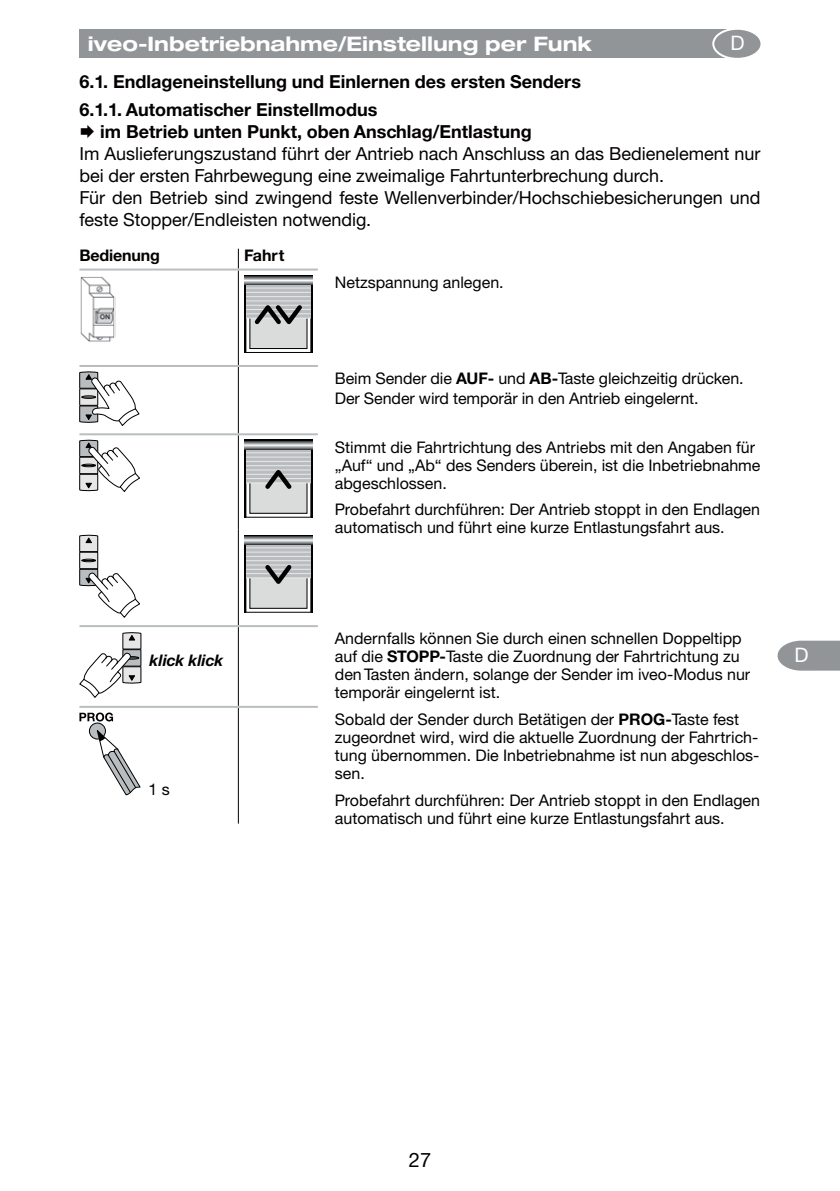
<style>
.page{position:relative;width:840px;height:1191px;background:#fff}
.page>*{position:absolute;margin:0;border:0;box-sizing:border-box;transform-origin:0 0}
.t1{font:700 expanded 20px "Helvetica Neue";color:#fff}
.t2{font:20px "Helvetica Neue CE";color:#fff}
.t3{font:20px "Helvetica Neue CE";color:#040000}
.t4{font:18px/22px "Helvetica Neue CE";color:#040000}
.t5{font:700 18px/28.4px "Helvetica Neue CE";color:#040000}
.t6{font:16px/18px "Helvetica Neue CE";color:#040000}
.t7{font:700 16px "Helvetica Neue CE";letter-spacing:-.01em;color:#040000}
.t8{font:italic 700 16px "Helvetica Neue CE";color:#040000}
.s1{font-weight:700}
</style>
<div class="page">
<svg style="left:777px;top:640px;width:62px;height:30px;background:#9ca0a2"></svg>
<div style="left:79px;top:30px;width:647px;height:28px;background:#919597"></div>
<div style="left:712px;top:29px;width:49px;height:30px;background:#919597;border-radius:50%"></div>
<div style="left:711px;top:28px;width:51px;height:32px;border:2px solid #fff;border-radius:50%"></div>
<svg style="left:238px;top:249px;width:1px;height:19px"></svg>
<hr style="left:238px;top:270px;width:1px;height:95px;background:#040000">
<hr style="left:238px;top:367px;width:1px;height:66px;background:#040000">
<hr style="left:238px;top:435px;width:1px;height:94px;background:#040000">
<hr style="left:238px;top:529px;width:1px;height:96px;background:#040000">
<hr style="left:238px;top:627px;width:1px;height:79px;background:#040000">
<hr style="left:238px;top:708px;width:1px;height:115px;background:#040000">
<hr style="left:79px;top:268px;width:238px;height:2px;background:#b9bdbf">
<hr style="left:79px;top:365px;width:238px;height:2px;background:#b9bdbf">
<hr style="left:79px;top:433px;width:238px;height:2px;background:#b9bdbf">
<hr style="left:79px;top:625px;width:238px;height:2px;background:#b9bdbf">
<hr style="left:79px;top:706px;width:238px;height:2px;background:#b9bdbf">
<img style="left:80px;top:276px;width:35px;height:66px">
<div style="left:244px;top:275px;width:69px;height:78px;background:#000"></div>
<div style="left:246px;top:276px;width:65px;height:76px;background:#fff"></div>
<div style="left:245px;top:276px;width:66px;height:77px;border:1px solid #000"></div>
<div style="left:250px;top:278px;width:57px;height:70px;background:#dadcdc"></div>
<div style="left:249px;top:278px;width:58px;height:71px;border:1px solid #000"></div>
<div style="left:246px;top:284px;width:64px;height:34px;background:#b9bdbf"></div>
<svg style="left:244px;top:276px;width:69px;height:9px"></svg>
<hr style="left:246px;top:288px;width:64px;height:1px;background:#eaeae9">
<hr style="left:246px;top:292px;width:64px;height:1px;background:#eaeae9">
<hr style="left:246px;top:296px;width:64px;height:1px;background:#eaeae9">
<hr style="left:246px;top:300px;width:64px;height:1px;background:#eaeae9">
<hr style="left:246px;top:305px;width:64px;height:1px;background:#eaeae9">
<hr style="left:246px;top:309px;width:64px;height:1px;background:#eaeae9">
<hr style="left:246px;top:313px;width:64px;height:1px;background:#eaeae9">
<hr style="left:246px;top:318px;width:64px;height:1px;background:#eaeae9">
<svg style="left:250px;top:300px;width:56px;height:29px"></svg>
<svg style="left:79px;top:372px;width:60px;height:54px"></svg>
<svg style="left:79px;top:440px;width:61px;height:52px"></svg>
<div style="left:244px;top:440px;width:69px;height:77px;background:#000"></div>
<svg style="left:247px;top:483px;width:62px;height:32px"></svg>
<div style="left:245px;top:441px;width:66px;height:76px;border:1px solid #000"></div>
<div style="left:250px;top:443px;width:57px;height:70px;background:#dadcdc"></div>
<div style="left:246px;top:449px;width:64px;height:34px;background:#b9bdbf"></div>
<svg style="left:244px;top:441px;width:69px;height:8px"></svg>
<hr style="left:246px;top:452px;width:64px;height:1px;background:#eaeae9">
<hr style="left:246px;top:457px;width:64px;height:1px;background:#eaeae9">
<hr style="left:246px;top:461px;width:64px;height:1px;background:#eaeae9">
<hr style="left:246px;top:465px;width:64px;height:1px;background:#eaeae9">
<hr style="left:246px;top:469px;width:64px;height:1px;background:#eaeae9">
<hr style="left:246px;top:474px;width:64px;height:1px;background:#eaeae9">
<hr style="left:246px;top:478px;width:64px;height:1px;background:#eaeae9">
<hr style="left:246px;top:482px;width:64px;height:1px;background:#eaeae9">
<svg style="left:261px;top:469px;width:34px;height:20px"></svg>
<svg style="left:79px;top:535px;width:19px;height:17px"></svg>
<svg style="left:80px;top:552px;width:18px;height:16px"></svg>
<div style="left:79px;top:552px;width:19px;height:17px;border:1px solid #000"></div>
<div style="left:82px;top:559px;width:14px;height:3px;border:1px solid #000;border-radius:50%"></div>
<svg style="left:82px;top:560px;width:13px;height:1px"></svg>
<svg style="left:79px;top:569px;width:61px;height:49px"></svg>
<div style="left:244px;top:535px;width:69px;height:77px;background:#000"></div>
<svg style="left:247px;top:578px;width:62px;height:32px"></svg>
<div style="left:245px;top:536px;width:66px;height:76px;border:1px solid #000"></div>
<div style="left:250px;top:538px;width:57px;height:70px;background:#dadcdc"></div>
<div style="left:246px;top:544px;width:64px;height:34px;background:#b9bdbf"></div>
<svg style="left:244px;top:536px;width:69px;height:8px"></svg>
<hr style="left:246px;top:547px;width:64px;height:1px;background:#eaeae9">
<hr style="left:246px;top:552px;width:64px;height:1px;background:#eaeae9">
<hr style="left:246px;top:556px;width:64px;height:1px;background:#eaeae9">
<hr style="left:246px;top:560px;width:64px;height:1px;background:#eaeae9">
<hr style="left:246px;top:564px;width:64px;height:1px;background:#eaeae9">
<hr style="left:246px;top:569px;width:64px;height:1px;background:#eaeae9">
<hr style="left:246px;top:573px;width:64px;height:1px;background:#eaeae9">
<hr style="left:246px;top:577px;width:64px;height:1px;background:#eaeae9">
<svg style="left:261px;top:564px;width:34px;height:20px"></svg>
<svg style="left:79px;top:632px;width:62px;height:66px"></svg>
<div style="left:89px;top:723px;width:16px;height:16px;background:#b9bdbf;border-radius:50%"></div>
<div style="left:89px;top:723px;width:17px;height:16px;border:1px solid #000;border-radius:50%"></div>
<svg style="left:96px;top:729px;width:44px;height:66px"></svg>
<svg style="left:79px;top:712px;width:34px;height:9px"></svg>
<p class="t2" style="left:730px;top:36px;width:16px">D</p>
<p class="t1" style="left:88px;top:37px;width:505px">iveo-Inbetriebnahme/Einstellung per Funk</p>
<p class="t5" style="left:79px;top:69px;width:503px">6.1. Endlageneinstellung und Einlernen des ersten Senders<br>6.1.1. Automatischer Einstellmodus</p>
<p class="t4" style="left:79px;top:123px;width:682px">◻ <span class="s1">im Betrieb unten Punkt, oben Anschlag/Entlastung<br></span>Im Auslieferungszustand führt der Antrieb nach Anschluss an das Bedienelement nur bei der ersten Fahrbewegung eine zweimalige Fahrtunterbrechung durch.<br>Für den Betrieb sind zwingend feste Wellenverbinder/Hochschiebesicherungen und feste Stopper/Endleisten notwendig.</p>
<p class="t7" style="left:79px;top:250px;width:82px">Bedienung</p>
<p class="t7" style="left:244px;top:250px;width:42px">Fahrt</p>
<p class="t6" style="left:334px;top:275px;width:170px">Netzspannung anlegen.</p>
<p class="t6" style="left:334px;top:370px;width:410px;line-height:20px">Beim Sender die <span class="s1">AUF-</span> und <span class="s1">AB-</span>Taste gleichzeitig drücken.<br>Der Sender wird temporär in den Antrieb eingelernt.</p>
<p class="t6" style="left:334px;top:440px;width:427px">Stimmt die Fahrtrichtung des Antriebs mit den Angaben für „Auf“ und „Ab“ des Senders überein, ist die Inbetriebnahme abgeschlossen.</p>
<p class="t6" style="left:334px;top:502px;width:426px">Probefahrt durchführen: Der Antrieb stoppt in den Endlagen automatisch und führt eine kurze Entlastungsfahrt aus.</p>
<p class="t8" style="left:149px;top:650px;width:75px">klick klick</p>
<p class="t6" style="left:148px;top:782px;width:23px">1 s</p>
<p class="t6" style="left:334px;top:631px;width:416px">Andernfalls können Sie durch einen schnellen Doppeltipp auf die <span class="s1">STOPP-</span>Taste die Zuordnung der Fahrtrichtung zu den Tasten ändern, solange der Sender im iveo-Modus nur temporär eingelernt ist.</p>
<p class="t6" style="left:334px;top:712px;width:426px">Sobald der Sender durch Betätigen der <span class="s1">PROG-</span>Taste fest zugeordnet wird, wird die aktuelle Zuordnung der Fahrtrich&shy;tung übernommen. Die Inbetriebnahme ist nun abgeschlos&shy;sen.</p>
<p class="t6" style="left:334px;top:793px;width:426px">Probefahrt durchführen: Der Antrieb stoppt in den Endlagen automatisch und führt eine kurze Entlastungsfahrt aus.</p>
<p class="t2" style="left:794px;top:648px;width:16px">D</p>
<p class="t3" style="left:408px;top:1152px;width:24px">27</p>
</div>
